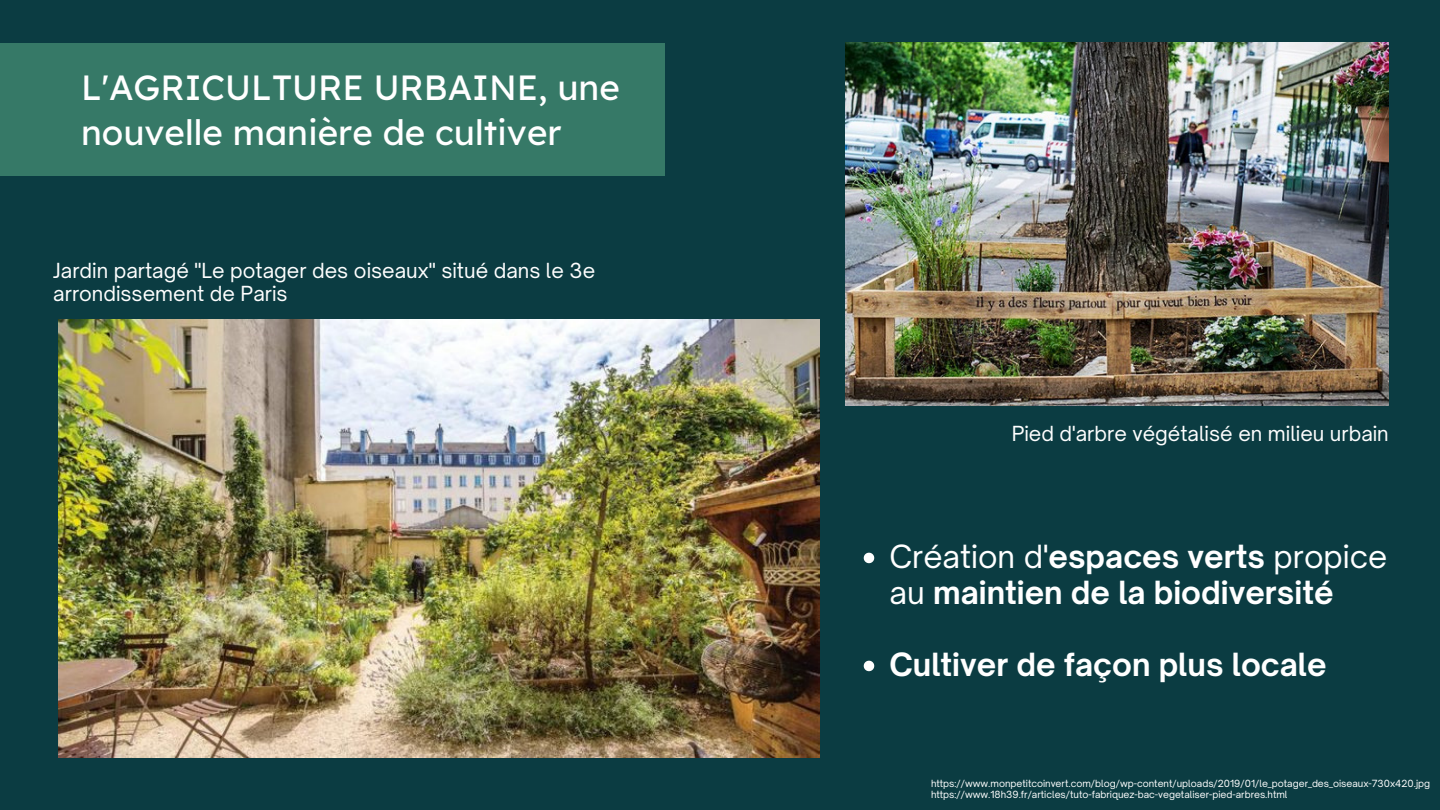
<style>
.page{position:relative;width:1440px;height:810px;background:#0b3c42}
.page>*{position:absolute;margin:0;border:0;box-sizing:border-box;transform-origin:0 0}
.t1{font:35px/45px "Lexend Deca";color:#fff}
.t2{font:700 30.5px/36px "Open Sauce One";color:#fff}
.t3{font:19.9px/23.6px "Open Sauce One";color:#fff}
.t4{font:9.5px/11px "Open Sauce One";color:#fff}
.s1{font-weight:400}
</style>
<div class="page">
<img style="left:846px;top:43px;width:543px;height:362px">
<div style="left:0;top:43px;width:664px;height:133px;background:#367967"></div>
<img style="left:58px;top:320px;width:762px;height:438px">
<svg style="left:864px;top:553px;width:10px;height:10px"></svg>
<svg style="left:864px;top:661px;width:10px;height:10px"></svg>
<h1 class="t1" style="left:81px;top:64px;width:540px">L'AGRICULTURE URBAINE, une nouvelle manière de cultiver</h1>
<h3 class="t3" style="left:53px;top:258px;width:543px">Jardin partagé "Le potager des oiseaux" situé dans le 3e arrondissement de Paris</h3>
<h3 class="t3" style="left:1012px;top:422px;width:379px">Pied d'arbre végétalisé en milieu urbain</h3>
<h2 class="t2" style="left:889px;top:538px;width:500px"><span class="s1">Création d'</span>espaces verts <span class="s1">propice au</span> maintien de la biodiversité</h2>
<h2 class="t2" style="left:889px;top:646px;width:439px">Cultiver de façon plus locale</h2>
<p class="t4" style="left:931px;top:778px;width:501px">https://www.monpetitcoinvert.com/blog/wp-content/uploads/2019/01/le_potager_des_oiseaux-730x420.jpg https://www.18h39.fr/articles/tuto-fabriquez-bac-vegetaliser-pied-arbres.html</p>
</div>
